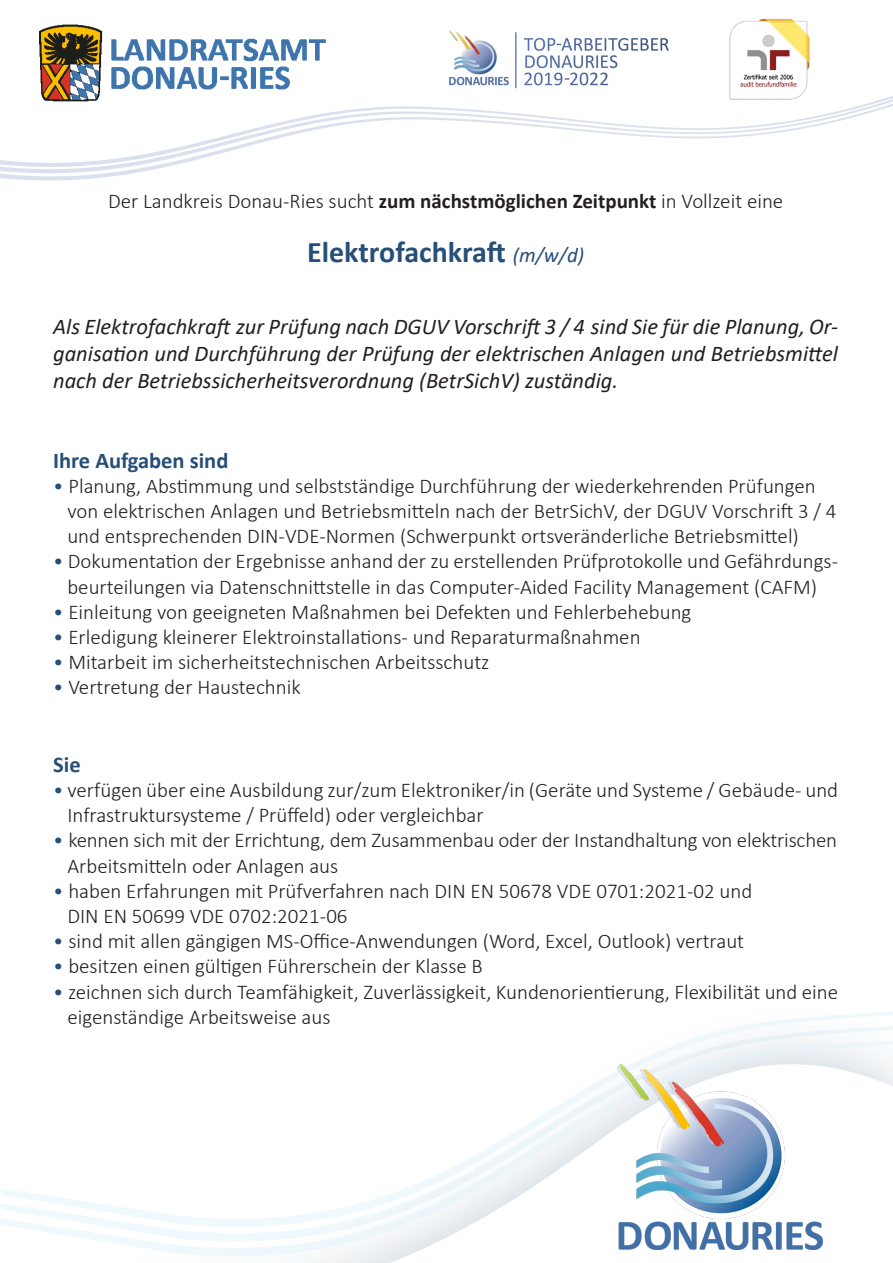
<style>
.page{position:relative;width:893px;height:1263px;background:#fff}
.page>*{position:absolute;margin:0;border:0;box-sizing:border-box;transform-origin:0 0}
.t1{font:700 30px "Calibri";color:#264e76}
.t2{font:italic 22.5px/27px "Calibri";color:#231f20;text-align:justify}
.t3{font:700 22.5px "Calibri";color:#264e76}
.t4{font:300 21px "Calibri";color:#231f20}
.s1{font-weight:700}
.s2{font-weight:400;font-style:italic;font-size:21px}
.s3{color:#264e76}
</style>
<div class="page">
<svg style="left:0;top:96px;width:893px;height:85px"></svg>
<svg style="left:0;top:1203px;width:823px;height:53px"></svg>
<svg style="left:1px;top:1012px;width:892px;height:215px"></svg>
<img style="left:617px;top:1064px;width:205px;height:185px">
<img style="left:40px;top:24px;width:292px;height:78px">
<img style="left:428px;top:30px;width:258px;height:67px">
<img style="left:723px;top:18px;width:91px;height:87px">
<p class="t4" style="left:108px;top:188px;width:677px">Der Landkreis Donau-Ries sucht <span class="s1">zum nächstmöglichen Zeitpunkt</span> in Vollzeit eine</p>
<p class="t1" style="left:307px;top:231px;width:279px">Elektrofachkraft <span class="s2">(m/w/d)</span></p>
<p class="t2" style="left:53px;top:312px;width:786px">Als Elektrofachkraft zur Prüfung nach DGUV Vorschrift 3 / 4 sind Sie für die Planung, Or&shy;ganisation und Durchführung der Prüfung der elektrischen Anlagen und Betriebsmittel nach der Betriebssicherheitsverordnung (BetrSichV) zuständig.</p>
<p class="t3" style="left:53px;top:444px;width:177px">Ihre Aufgaben sind</p>
<p class="t4" style="left:53px;top:473px;width:764px"><span class="s3">•</span> Planung, Abstimmung und selbstständige Durchführung der wiederkehrenden Prüfungen</p>
<p class="t4" style="left:67px;top:498px;width:771px">von elektrischen Anlagen und Betriebsmitteln nach der BetrSichV, der DGUV Vorschrift 3 / 4</p>
<p class="t4" style="left:67px;top:523px;width:733px">und entsprechenden DIN-VDE-Normen (Schwerpunkt ortsveränderliche Betriebsmittel)</p>
<p class="t4" style="left:53px;top:548px;width:786px"><span class="s3">•</span> Dokumentation der Ergebnisse anhand der zu erstellenden Prüfprotokolle und Gefährdungs-</p>
<p class="t4" style="left:67px;top:573px;width:751px">beurteilungen via Datenschnittstelle in das Computer-Aided Facility Management (CAFM)</p>
<p class="t4" style="left:53px;top:599px;width:640px"><span class="s3">•</span> Einleitung von geeigneten Maßnahmen bei Defekten und Fehlerbehebung</p>
<p class="t4" style="left:53px;top:624px;width:589px"><span class="s3">•</span> Erledigung kleinerer Elektroinstallations- und Reparaturmaßnahmen</p>
<p class="t4" style="left:53px;top:649px;width:438px"><span class="s3">•</span> Mitarbeit im sicherheitstechnischen Arbeitsschutz</p>
<p class="t4" style="left:53px;top:674px;width:249px"><span class="s3">•</span> Vertretung der Haustechnik</p>
<p class="t3" style="left:53px;top:748px;width:29px">Sie</p>
<p class="t4" style="left:53px;top:777px;width:786px"><span class="s3">•</span> verfügen über eine Ausbildung zur/zum Elektroniker/in (Geräte und Systeme / Gebäude- und</p>
<p class="t4" style="left:67px;top:802px;width:418px">Infrastruktursysteme / Prüffeld) oder vergleichbar</p>
<p class="t4" style="left:53px;top:827px;width:785px"><span class="s3">•</span> kennen sich mit der Errichtung, dem Zusammenbau oder der Instandhaltung von elektrischen</p>
<p class="t4" style="left:67px;top:852px;width:272px">Arbeitsmitteln oder Anlagen aus</p>
<p class="t4" style="left:53px;top:878px;width:701px"><span class="s3">•</span> haben Erfahrungen mit Prüfverfahren nach DIN EN 50678 VDE 0701:2021-02 und</p>
<p class="t4" style="left:67px;top:903px;width:282px">DIN EN 50699 VDE 0702:2021-06</p>
<p class="t4" style="left:53px;top:928px;width:692px"><span class="s3">•</span> sind mit allen gängigen MS-Office-Anwendungen (Word, Excel, Outlook) vertraut</p>
<p class="t4" style="left:53px;top:953px;width:431px"><span class="s3">•</span> besitzen einen gültigen Führerschein der Klasse B</p>
<p class="t4" style="left:53px;top:978px;width:786px"><span class="s3">•</span> zeichnen sich durch Teamfähigkeit, Zuverlässigkeit, Kundenorientierung, Flexibilität und eine</p>
<p class="t4" style="left:67px;top:1004px;width:265px">eigenständige Arbeitsweise aus</p>
</div>
